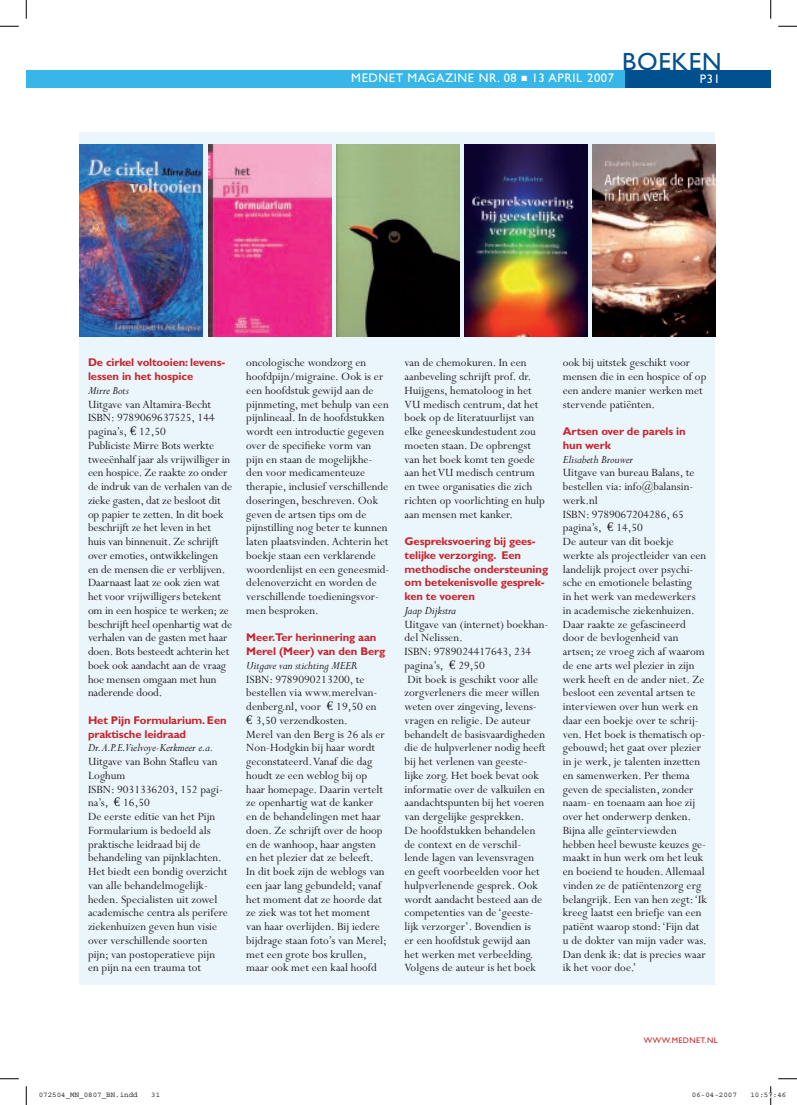
<style>
.page{position:relative;width:797px;height:1105px;background:#fff}
.page>*{position:absolute;margin:0;border:0;box-sizing:border-box;transform-origin:0 0}
.t1{font:25px "Gill Sans";color:#004f8f}
.t2{font:12.5px/13.8px "Perpetua";color:#231f20}
.t3{font:italic 12.5px "Perpetua";letter-spacing:-.01em;color:#231f20}
.t4{font:12.5px "Gill Sans";letter-spacing:.05em;color:#fff}
.t5{font:700 11.25px/13.8px "Gill Sans";letter-spacing:-.01em;color:#c8242b}
.t6{font:8.12px "Gill Sans";letter-spacing:.05em;color:#c8242b}
.t7{font:7.5px "Courier";color:#000}
.s1{font-family:"Euro Serif"}
</style>
<div class="page">
<div style="left:26px;top:70px;width:744px;height:17px;background:#004f8f"></div>
<div style="left:26px;top:70px;width:598px;height:17px;background:#37b6e8"></div>
<div style="left:79px;top:133px;width:636px;height:852px;background:#ebf6fc"></div>
<img style="left:208px;top:144px;width:123px;height:193px">
<img style="left:337px;top:144px;width:123px;height:193px">
<img style="left:465px;top:144px;width:122px;height:193px">
<img style="left:592px;top:144px;width:123px;height:193px">
<img style="left:79px;top:144px;width:123px;height:193px">
<svg style="left:0;top:25px;width:19px;height:2px"></svg>
<svg style="left:778px;top:25px;width:19px;height:2px"></svg>
<svg style="left:0;top:1078px;width:19px;height:1px"></svg>
<svg style="left:778px;top:1078px;width:19px;height:1px"></svg>
<svg style="left:25px;top:0;width:2px;height:19px"></svg>
<svg style="left:25px;top:1086px;width:2px;height:19px"></svg>
<svg style="left:770px;top:0;width:1px;height:19px"></svg>
<svg style="left:770px;top:1086px;width:2px;height:19px"></svg>
<h1 class="t1" style="left:622px;top:47px;width:83px">BOEKEN</h1>
<p class="t4" style="left:351px;top:71px;width:10px">MEDNETM</p>
<p class="t4" style="left:418px;top:71px;width:198px">AGAZINE NR. 08 ■ 13 APRIL 2007</p>
<p class="t4" style="left:700px;top:71px;width:22px">P31</p>
<p class="t5" style="left:88px;top:356px;width:139px">De cirkel voltooien: levens&shy;lessen in het hospice</p>
<p class="t3" style="left:88px;top:384px;width:42px">Mirre Bots</p>
<p class="t2" style="left:88px;top:398px;width:146px">Uitgave van Altamira-Becht<br>ISBN: 9789069637525, 144 pagina’s, <span class="s1">€</span> 12,50<br>Publiciste Mirre Bots werkte tweeënhalf jaar als vrijwilliger in een hospice. Ze raakte zo onder de indruk van de verhalen van de zieke gasten, dat ze besloot dit op papier te zetten. In dit boek beschrijft ze het leven in het<br>huis van binnenuit. Ze schrijft over emoties, ontwikkelingen<br>en de mensen die er verblijven.<br>Daarnaast laat ze ook zien wat het voor vrijwilligers betekent om in een hospice te werken; ze beschrijft heel openhartig wat de verhalen van de gasten met haar doen. Bots besteedt achterin het boek ook aandacht aan de vraag hoe mensen omgaan met hun naderende dood.</p>
<p class="t5" style="left:88px;top:713px;width:140px">Het Pijn Formularium. Een praktische leidraad</p>
<p class="t3" style="left:88px;top:741px;width:127px">Dr.A.P.E.Vielvoye-Kerkmeer e.a.</p>
<p class="t2" style="left:88px;top:755px;width:141px">Uitgave van Bohn Stafleu van<br>Loghum<br>ISBN: 9031336203, 152 pagi&shy;na’s, <span class="s1">€</span> 16,50<br>De eerste editie van het Pijn<br>Formularium is bedoeld als praktische leidraad bij de behandeling van pijnklachten.<br>Het biedt een bondig overzicht van alle behandelmogelijk&shy;heden. Specialisten uit zowel academische centra als perifere ziekenhuizen geven hun visie over verschillende soorten pijn; van postoperatieve pijn en pijn na een trauma tot</p>
<p class="t2" style="left:246px;top:356px;width:145px">oncologische wondzorg en hoofdpijn/migraine. Ook is er een hoofdstuk gewijd aan de pijnmeting, met behulp van een pijnlineaal. In de hoofdstukken wordt een introductie gegeven over de specifieke vorm van pijn en staan de mogelijkhe&shy;den voor medicamenteuze therapie, inclusief verschillende doseringen, beschreven. Ook geven de artsen tips om de pijnstilling nog beter te kunnen laten plaatsvinden. Achterin het boekje staan een verklarende woordenlijst en een geneesmid&shy;delenoverzicht en worden de verschillende toedieningsvor&shy;men besproken.</p>
<p class="t5" style="left:246px;top:631px;width:140px">Meer.Ter herinnering aan<br>Merel (Meer) van den Berg</p>
<p class="t3" style="left:246px;top:659px;width:112px">Uitgave van stichting MEER</p>
<p class="t2" style="left:246px;top:673px;width:142px">ISBN: 9789090213200, te bestellen via www.merelvan&shy;denberg.nl, voor <span class="s1">€</span> 19,50 en<br><span class="s1">€</span> 3,50 verzendkosten.<br>Merel van den Berg is 26 als er<br>Non-Hodgkin bij haar wordt geconstateerd. Vanaf die dag houdt ze een weblog bij op haar homepage. Daarin vertelt ze openhartig wat de kanker en de behandelingen met haar doen. Ze schrijft over de hoop en de wanhoop, haar angsten en het plezier dat ze beleeft.<br>In dit boek zijn de weblogs van een jaar lang gebundeld; vanaf het moment dat ze hoorde dat ze ziek was tot het moment van haar overlijden. Bij iedere bijdrage staan foto’s van Merel; met een grote bos krullen, maar ook met een kaal hoofd</p>
<p class="t2" style="left:404px;top:356px;width:142px">van de chemokuren. In een aanbeveling schrijft prof. dr.<br>Huijgens, hematoloog in het<br>VU medisch centrum, dat het boek op de literatuurlijst van elke geneeskundestudent zou moeten staan. De opbrengst van het boek komt ten goede aan het VU medisch centrum en twee organisaties die zich richten op voorlichting en hulp aan mensen met kanker.</p>
<p class="t5" style="left:404px;top:534px;width:145px">Gespreksvoering bij gees&shy;telijke verzorging. Een methodische ondersteuning om betekenisvolle gesprek&shy;ken te voeren</p>
<p class="t3" style="left:404px;top:604px;width:53px">Jaap Dijkstra</p>
<p class="t2" style="left:404px;top:618px;width:145px">Uitgave van (internet) boekhan&shy;del Nelissen.<br>ISBN: 9789024417643, 234 pagina’s, <span class="s1">€</span> 29,50<br>Dit boek is geschikt voor alle zorgverleners die meer willen weten over zingeving, levens&shy;vragen en religie. De auteur behandelt de basisvaardigheden die de hulpverlener nodig heeft bij het verlenen van geeste&shy;lijke zorg. Het boek bevat ook informatie over de valkuilen en aandachtspunten bij het voeren van dergelijke gesprekken.<br>De hoofdstukken behandelen de context en de verschil&shy;lende lagen van levensvragen<br>en geeft voorbeelden voor het hulpverlenende gesprek. Ook wordt aandacht besteed aan de competenties van de ‘geeste&shy;lijk verzorger’. Bovendien is<br>er een hoofdstuk gewijd aan<br>het werken met verbeelding.<br>Volgens de auteur is het boek</p>
<p class="t2" style="left:563px;top:356px;width:145px">ook bij uitstek geschikt voor mensen die in een hospice of op een andere manier werken met stervende patiënten.</p>
<p class="t5" style="left:563px;top:424px;width:124px">Artsen over de parels in hun werk</p>
<p class="t3" style="left:563px;top:453px;width:72px">Elisabeth Brouwer</p>
<p class="t2" style="left:563px;top:466px;width:145px">Uitgave van bureau Balans, te bestellen via: info@balansin&shy;werk.nl<br>ISBN: 9789067204286, 65 pagina’s, <span class="s1">€</span> 14,50<br>De auteur van dit boekje werkte als projectleider van een landelijk project over psychi&shy;sche en emotionele belasting<br>in het werk van medewerkers in academische ziekenhuizen.<br>Daar raakte ze gefascineerd door de bevlogenheid van artsen; ze vroeg zich af waarom de ene arts wel plezier in zijn werk heeft en de ander niet. Ze besloot een zevental artsen te interviewen over hun werk en daar een boekje over te schrij&shy;ven. Het boek is thematisch op&shy;gebouwd; het gaat over plezier in je werk, je talenten inzetten en samenwerken. Per thema geven de specialisten, zonder naam- en toenaam aan hoe zij over het onderwerp denken.<br>Bijna alle geïnterviewden hebben heel bewuste keuzes ge&shy;maakt in hun werk om het leuk en boeiend te houden. Allemaal vinden ze de patiëntenzorg erg belangrijk. Een van hen zegt: ‘Ik kreeg laatst een briefje van een patiënt waarop stond: ‘Fijn dat u de dokter van mijn vader was.<br>Dan denk ik: dat is precies waar ik het voor doe.’</p>
<p class="t6" style="left:644px;top:1035px;width:75px">WWW.MEDNET.NL</p>
<p class="t7" style="left:39px;top:1091px;width:101px">072504_MN_0807_BN.indd</p>
<p class="t7" style="left:151px;top:1091px;width:11px">31</p>
<p class="t7" style="left:692px;top:1091px;width:46px">06-04-2007</p>
<p class="t7" style="left:750px;top:1091px;width:37px">10:57:46</p>
</div>
